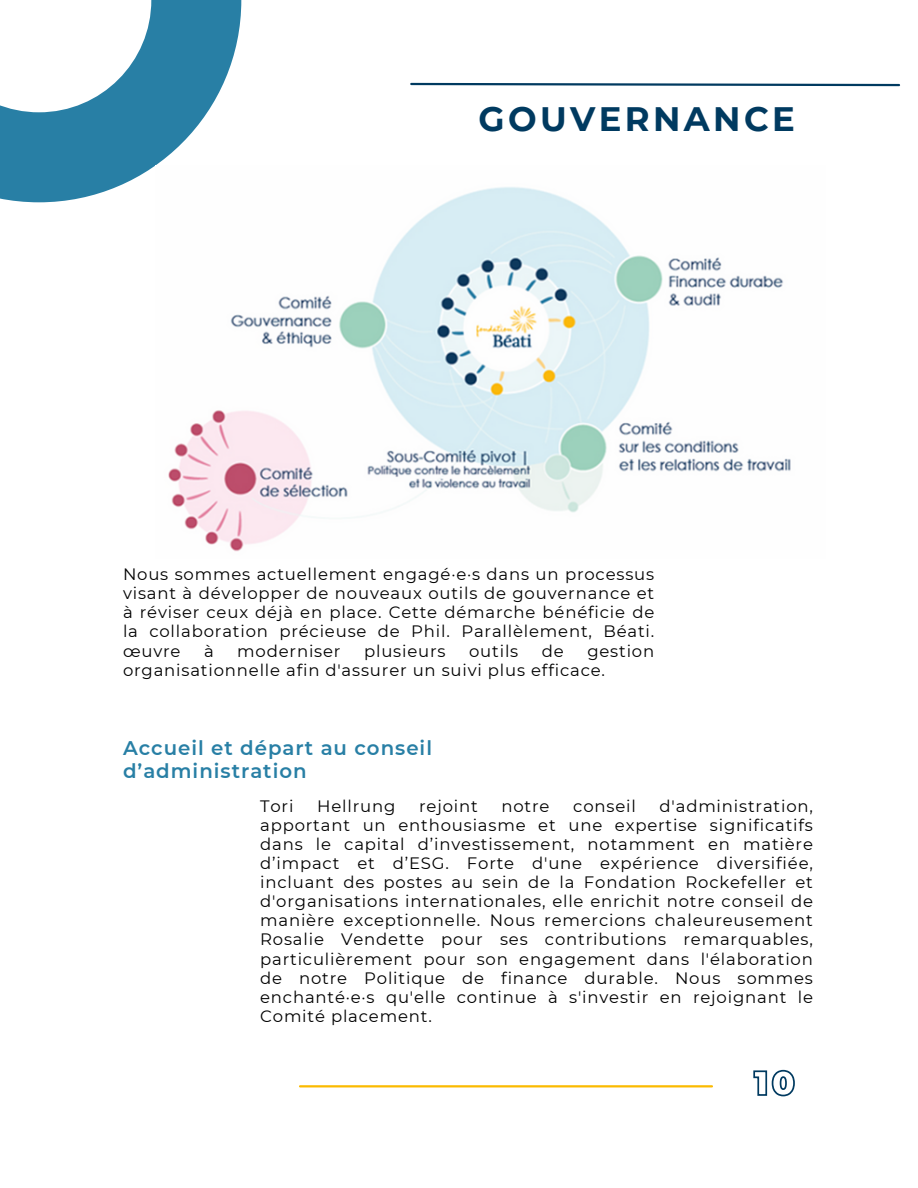
<style>
.page{position:relative;width:918px;height:1188px;background:#fff}
.page>*{position:absolute;margin:0;border:0;box-sizing:border-box;transform-origin:0 0}
.t1{font:700 33.9px "Montserrat";letter-spacing:.1em;color:#003a60}
.t2{font:600 19.8px/23.2px "Montserrat";letter-spacing:.05em;color:#287fa5}
.t3{font:16.5px/19.2px "Montserrat";letter-spacing:.05em;color:#000;text-align:justify}
</style>
<div class="page">
<hr style="left:300px;top:1085px;width:412px;height:2px;background:#fbba00">
<svg style="left:0;top:0;width:241px;height:202px;fill:#287fa5"></svg>
<svg style="left:410px;top:82px;width:491px;height:5px"></svg>
<img style="left:155px;top:166px;width:636px;height:386px">
<svg style="left:753px;top:1069px;width:42px;height:28px"></svg>
<p class="t1" style="left:479px;top:98px;width:318px">GOUVERNANCE</p>
<p class="t3" style="left:123px;top:565px;width:533px">Nous sommes actuellement engagé·e·s dans un processus visant à développer de nouveaux outils de gouvernance et à réviser ceux déjà en place. Cette démarche bénéficie de la collaboration précieuse de Phil. Parallèlement, Béati. œuvre</p>
<p class="t3" style="left:123px;top:641px;width:533px;text-indent:464px">gestion organisationnelle afin d'assurer un suivi plus efficace.</p>
<p class="t3" style="left:204px;top:641px;width:11px">à</p>
<p class="t3" style="left:237px;top:641px;width:105px">moderniser</p>
<p class="t3" style="left:364px;top:641px;width:83px">plusieurs</p>
<p class="t3" style="left:469px;top:641px;width:51px">outils</p>
<p class="t3" style="left:542px;top:641px;width:23px">de</p>
<p class="t2" style="left:123px;top:736px;width:311px">Accueil et départ au conseil d’administration</p>
<p class="t3" style="left:260px;top:796px;width:35px">Tori</p>
<p class="t3" style="left:317px;top:796px;width:80px">Hellrung</p>
<p class="t3" style="left:419px;top:796px;width:60px">rejoint</p>
<p class="t3" style="left:502px;top:796px;width:50px">notre</p>
<p class="t3" style="left:573px;top:796px;width:64px">conseil</p>
<p class="t3" style="left:260px;top:796px;width:554px;text-indent:399px">d'administration, apportant un enthousiasme et une expertise significatifs dans le capital d’investissement, notamment en matière d’impact et d’ESG. Forte d'une expérience diversifiée, incluant des postes au sein de la Fondation Rockefeller et d'organisations internationales, elle enrichit notre conseil de manière exceptionnelle. Nous remercions chaleureusement Rosalie Vendette pour ses contributions remarquables, particulièrement pour son engagement dans l'élaboration de notre Politique de finance durable. Nous sommes enchanté·e·s qu'elle continue à s'investir en rejoignant le Comité placement.</p>
</div>
